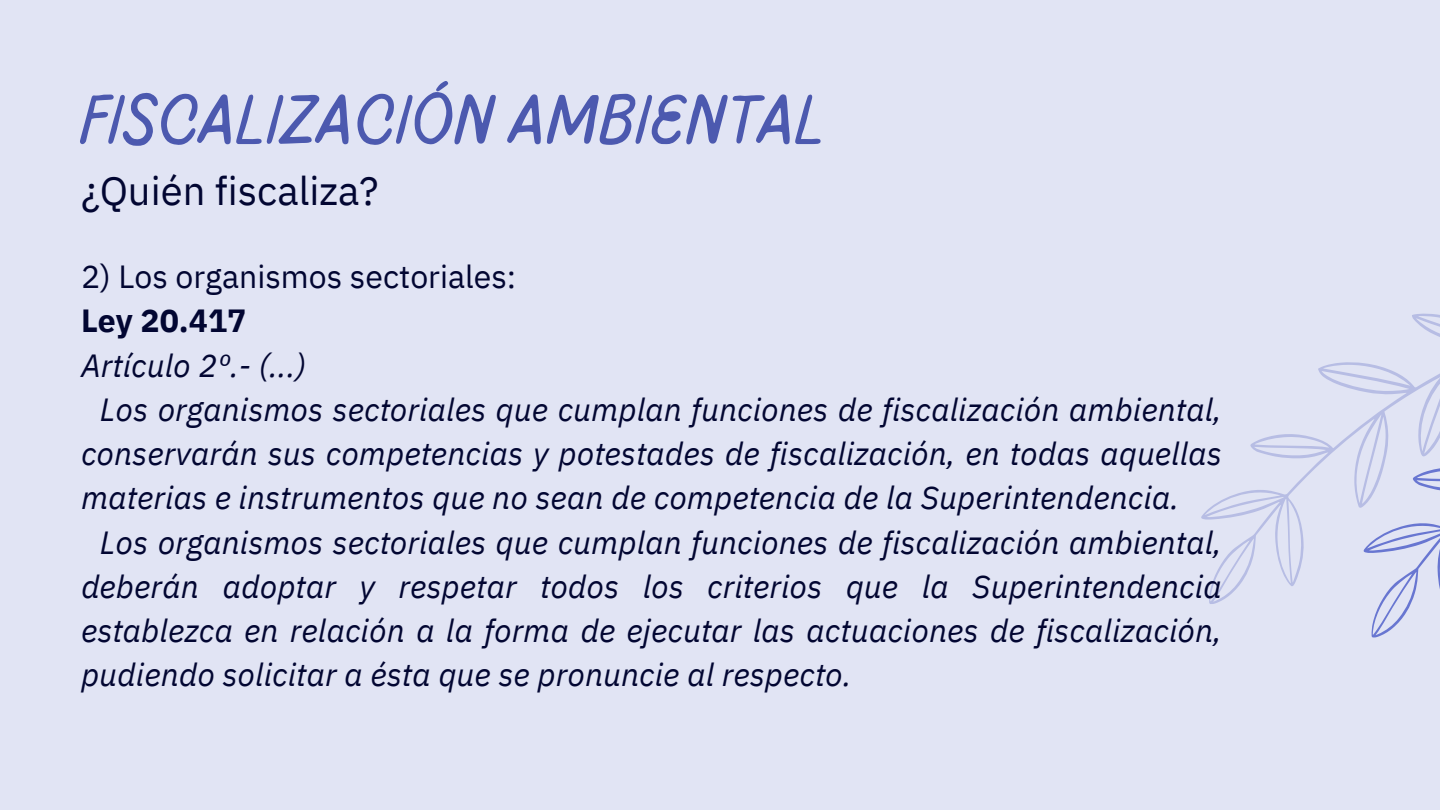
<style>
.page{position:relative;width:1440px;height:810px;background:#e1e4f4}
.page>*{position:absolute;margin:0;border:0;box-sizing:border-box;transform-origin:0 0}
.t1{font:100 71.5px "Pluma";color:#4c59af}
.t2{font:40px "IBM Plex Sans";color:#020632}
.t3{font:italic 32px/44.2px "IBM Plex Sans";color:#020632;text-align:justify}
.t4{font:32px "IBM Plex Sans";color:#020632}
.t5{font:700 32px "IBM Plex Sans";color:#020632}
</style>
<div class="page">
<svg style="left:1201px;top:313px;width:239px;height:291px"></svg>
<svg style="left:1359px;top:337px;width:81px;height:301px"></svg>
<h1 class="t1" style="left:81px;top:87px;width:747px">FISCALIZACIÓN AMBIENTAL</h1>
<h2 class="t2" style="left:81px;top:164px;width:299px">¿Quién fiscaliza?</h2>
<p class="t4" style="left:81px;top:255px;width:437px">2) Los organismos sectoriales:</p>
<p class="t5" style="left:81px;top:300px;width:167px">Ley 20.417</p>
<p class="t3" style="left:81px;top:343px;width:226px">Artículo 2º.- (...)</p>
<p class="t3" style="left:81px;top:387px;width:1142px;text-indent:19px">Los organismos sectoriales que cumplan funciones de fiscalización ambiental, conservarán sus competencias y potestades de fiscalización, en todas aquellas materias e instrumentos que no sean de competencia de la Superintendencia.</p>
<p class="t3" style="left:81px;top:520px;width:1142px;text-indent:19px">Los organismos sectoriales que cumplan funciones de fiscalización ambiental, deberán adoptar y respetar todos los criterios que la Superintendencia establezca en relación a la forma de ejecutar las actuaciones de fiscalización, pudiendo solicitar a ésta que se pronuncie al respecto.</p>
</div>
